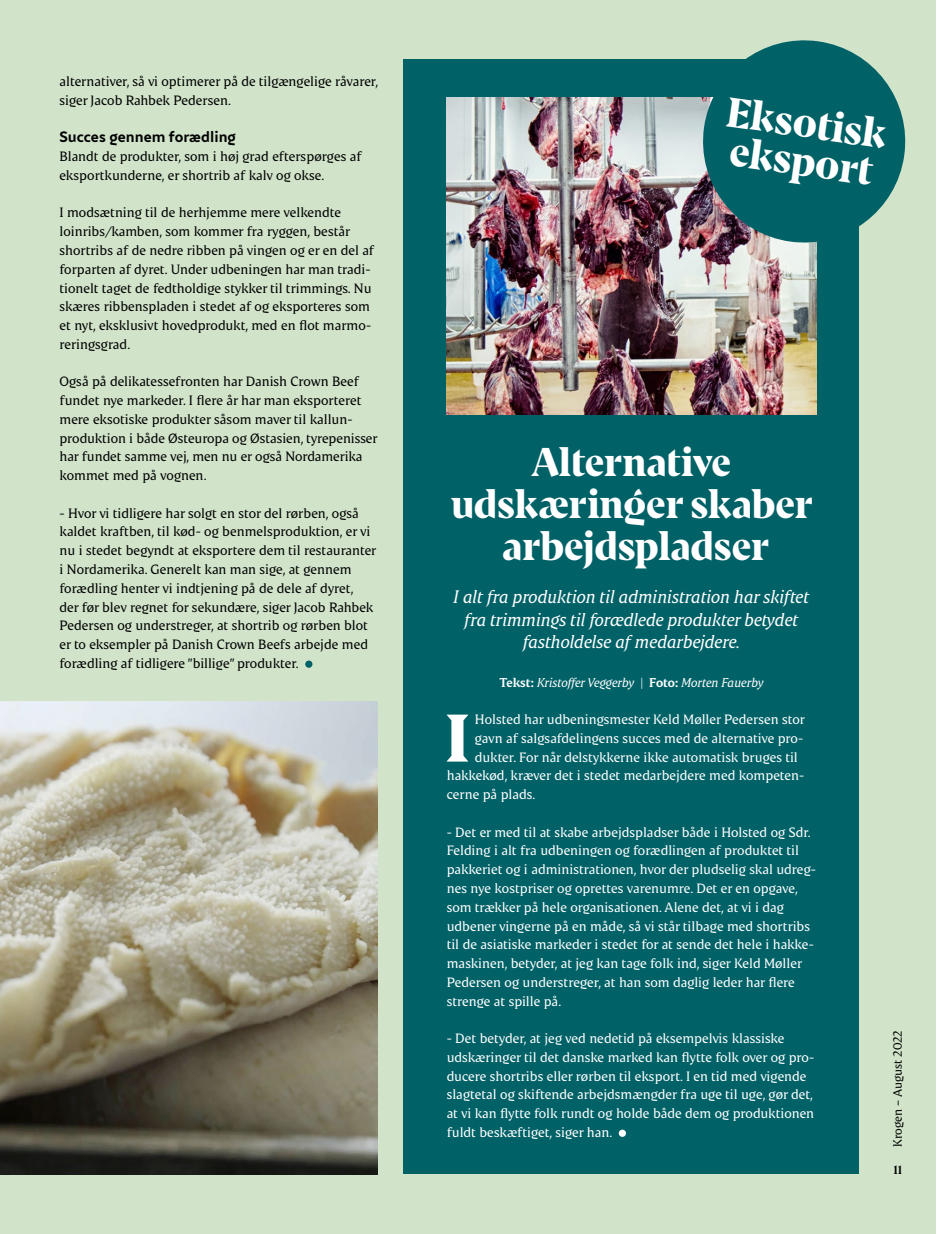
<style>
.page{position:relative;width:936px;height:1234px;background:#fff}
.page>*{position:absolute;margin:0;border:0;box-sizing:border-box;transform-origin:0 0}
.t1{font:700 67.05px "Danish Crown Display";color:#fff}
.t2{font:700 41.4px/38.4px "Danish Crown Display";color:#fff}
.t3{font:700 40.05px/41.8px "Danish Crown Display";color:#fff;text-align:center}
.t4{font:italic 18px/22.5px "Danish Crown Text";color:#fff;text-align:center}
.t5{font:700 15px "Danish Crown Sans";color:#000}
.t6{font:13.5px/18.8px "Danish Crown Text";letter-spacing:-.005em;color:#000}
.t7{font:13.5px/18.8px "Danish Crown Text";letter-spacing:-.005em;color:#fff}
.t8{font:italic 12.75px "Danish Crown Text";color:#fff}
.t9{font:12px "Danish Crown Text";color:#000}
.t10{font:700 12px "Danish Crown Text";color:#000}
.s1{font-weight:700;font-style:normal}
.s2{font-family:"Danish Crown Display";font-weight:700;font-style:normal}
</style>
<div class="page">
<div style="left:0;top:0;width:935px;height:1233px;background:#d1e4ca"></div>
<img style="left:0;top:701px;width:378px;height:473px">
<div style="left:403px;top:60px;width:456px;height:1114px;background:#006167"></div>
<svg style="left:618px;top:1129px;width:8px;height:7px"></svg>
<div style="left:305px;top:660px;width:7px;height:7px;background:#006167;border-radius:50%"></div>
<img style="left:446px;top:98px;width:370px;height:317px">
<svg style="left:696px;top:40px;width:210px;height:209px"></svg>
<p class="t6" style="left:60px;top:72px;width:320px">alternativer, så vi optimerer på de tilgængelige råvarer, siger Jacob Rahbek Pedersen.</p>
<p class="t5" style="left:60px;top:127px;width:178px">Succes gennem forædling</p>
<p class="t6" style="left:60px;top:147px;width:303px">Blandt de produkter, som i høj grad efterspørges af eksportkunderne, er shortrib af kalv og okse.</p>
<p class="t6" style="left:60px;top:203px;width:316px">I modsætning til de herhjemme mere velkendte loinribs/kamben, som kommer fra ryggen, består shortribs af de nedre ribben på vingen og er en del af forparten af dyret. Under udbeningen har man tradi&shy;tionelt taget de fedtholdige stykker til trimmings. Nu skæres ribbenspladen i stedet af og eksporteres som et nyt, eksklusivt hovedprodukt, med en flot marmo&shy;reringsgrad.</p>
<p class="t6" style="left:60px;top:372px;width:320px">Også på delikatessefronten har Danish Crown Beef fundet nye markeder. I flere år har man eksporteret mere eksotiske produkter såsom maver til kallun&shy;produktion i både Østeuropa og Østasien, tyrepenisser har fundet samme vej, men nu er også Nordamerika kommet med på vognen.</p>
<p class="t6" style="left:60px;top:503px;width:318px">- Hvor vi tidligere har solgt en stor del rørben, også kaldet kraftben, til kød- og benmelsproduktion, er vi nu i stedet begyndt at eksportere dem til restauranter i Nordamerika. Generelt kan man sige, at gennem forædling henter vi indtjening på de dele af dyret,<br>der før blev regnet for sekundære, siger Jacob Rahbek Pedersen og understreger, at shortrib og rørben blot er to eksempler på Danish Crown Beefs arbejde med forædling af tidligere ”billige” produkter.</p>
<h2 class="t2" style="left:729px;top:92px;width:163px;rotate:8deg">Eksotisk eksport</h2>
<h3 class="t3" style="left:451px;top:440px;width:364px">Alternative udskæringer skaber arbejdspladser</h3>
<h3 class="t4" style="left:453px;top:585px;width:357px">I alt fra produktion til administration har skiftet fra trimmings til forædlede produkter betydet fastholdelse af medarbejdere.</h3>
<p class="t8" style="left:499px;top:674px;width:265px"><span class="s1">Tekst:</span> Kristoffer Veggerby <span class="s2">|</span> <span class="s1">Foto:</span> Morten Fauerby</p>
<h1 class="t1" style="left:445px;top:695px;width:26px">I</h1>
<p class="t7" style="left:475px;top:709px;width:331px">Holsted har udbeningsmester Keld Møller Pedersen stor</p>
<p class="t7" style="left:475px;top:728px;width:330px">gavn af salgsafdelingens succes med de alternative pro-</p>
<p class="t7" style="left:475px;top:747px;width:324px">dukter. For når delstykkerne ikke automatisk bruges til</p>
<p class="t7" style="left:446px;top:765px;width:359px">hakkekød, kræver det i stedet medarbejdere med kompeten-</p>
<p class="t7" style="left:446px;top:784px;width:90px">cerne på plads.</p>
<p class="t7" style="left:446px;top:822px;width:371px">- Det er med til at skabe arbejdspladser både i Holsted og Sdr.<br>Felding i alt fra udbeningen og forædlingen af produktet til pakkeriet og i administrationen, hvor der pludselig skal udreg&shy;nes nye kostpriser og oprettes varenumre. Det er en opgave, som trækker på hele organisationen. Alene det, at vi i dag udbener vingerne på en måde, så vi står tilbage med shortribs til de asiatiske markeder i stedet for at sende det hele i hakke&shy;maskinen, betyder, at jeg kan tage folk ind, siger Keld Møller Pedersen og understreger, at han som daglig leder har flere strenge at spille på.</p>
<p class="t7" style="left:446px;top:1028px;width:369px">- Det betyder, at jeg ved nedetid på eksempelvis klassiske udskæringer til det danske marked kan flytte folk over og pro&shy;ducere shortribs eller rørben til eksport. I en tid med vigende slagtetal og skiftende arbejdsmængder fra uge til uge, gør det, at vi kan flytte folk rundt og holde både dem og produktionen fuldt beskæftiget, siger han.</p>
<p class="t9" style="left:890px;top:1146px;width:117px;rotate:-90deg">Krogen – August 2022</p>
<p class="t10" style="left:893px;top:1162px;width:10px">11</p>
</div>
